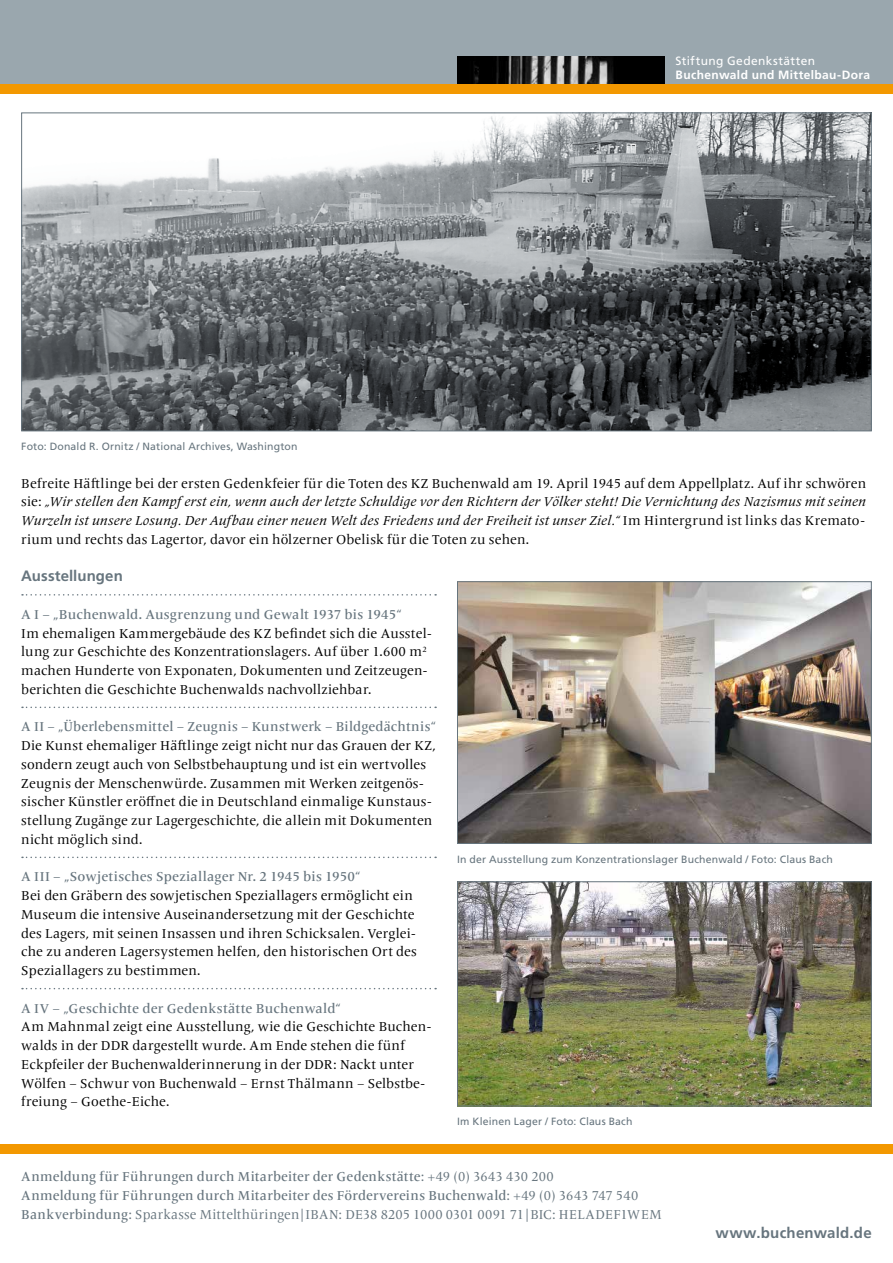
<style>
.page{position:relative;width:893px;height:1263px;background:#fff}
.page>*{position:absolute;margin:0;border:0;box-sizing:border-box;transform-origin:0 0}
.t1{font:700 15px "Frutiger LT";letter-spacing:.01em;color:#67757e}
.t2{font:13.5px/18.8px "Frutiger Serif LT Pro";letter-spacing:.01em;color:#000}
.t3{font:500 13.5px/18.8px "Frutiger Serif LT Pro";letter-spacing:.01em;color:#67757e}
.t4{font:700 12px "Frutiger LT";letter-spacing:.03em;color:#fff}
.t5{font:12px "Frutiger LT";letter-spacing:.035em;color:#fff}
.t6{font:10.5px "Frutiger LT";letter-spacing:.015em;color:#67757e}
.s1{font-style:italic}
.s2{font-weight:400}
</style>
<div class="page">
<img style="left:23px;top:114px;width:847px;height:315px">
<svg style="left:22px;top:594px;width:414px;height:2px"></svg>
<svg style="left:22px;top:707px;width:414px;height:1px"></svg>
<svg style="left:22px;top:857px;width:414px;height:1px"></svg>
<svg style="left:22px;top:988px;width:414px;height:1px"></svg>
<img style="left:459px;top:883px;width:411px;height:221px">
<div style="left:457px;top:881px;width:415px;height:225px;border:1px solid #67757e"></div>
<div style="left:0;top:0;width:893px;height:84px;background:#9aa7ae"></div>
<img style="left:457px;top:56px;width:207px;height:28px">
<div style="left:0;top:84px;width:893px;height:10px;background:#f39800"></div>
<div style="left:0;top:1144px;width:893px;height:9px;background:#f39800"></div>
<img style="left:459px;top:583px;width:411px;height:259px">
<div style="left:457px;top:581px;width:415px;height:263px;border:1px solid #67757e"></div>
<p class="t6" style="left:21px;top:440px;width:278px">Foto: Donald R. Ornitz / National Archives, Washington</p>
<p class="t5" style="left:676px;top:54px;width:141px">Stiftung Gedenkstätten</p>
<p class="t4" style="left:676px;top:68px;width:196px">Buchenwald und Mittelbau-Dora</p>
<p class="t2" style="left:21px;top:474px;width:846px;text-align:justify">Befreite Häftlinge bei der ersten Gedenkfeier für die Toten des KZ Buchenwald am 19. April 1945 auf dem Appellplatz. Auf ihr schwören sie: <span class="s1">„Wir stellen den Kampf erst ein, wenn auch der letzte Schuldige vor den Richtern der Völker steht! Die Vernichtung des Nazismus mit seinen Wurzeln ist unsere Losung. Der Aufbau einer neuen Welt des Friedens und der Freiheit ist unser Ziel.“</span> Im Hintergrund ist links das Kremato&shy;rium und rechts das Lagertor, davor ein hölzerner Obelisk für die Toten zu sehen.</p>
<p class="t1" style="left:21px;top:567px;width:103px">Ausstellungen</p>
<p class="t3" style="left:21px;top:605px;width:382px">A I – „Buchenwald. Ausgrenzung und Gewalt 1937 bis 1945“</p>
<p class="t2" style="left:21px;top:624px;width:412px">Im ehemaligen Kammergebäude des KZ befindet sich die Ausstel&shy;lung zur Geschichte des Konzentrationslagers. Auf über 1.600 m<sup>2 </sup>machen Hunderte von Exponaten, Dokumenten und Zeitzeugen&shy;berichten die Geschichte Buchenwalds nachvollziehbar.</p>
<p class="t3" style="left:21px;top:718px;width:416px">A II – „Überlebensmittel – Zeugnis – Kunstwerk – Bildgedächtnis“</p>
<p class="t2" style="left:21px;top:736px;width:416px">Die Kunst ehemaliger Häftlinge zeigt nicht nur das Grauen der KZ, sondern zeugt auch von Selbstbehauptung und ist ein wertvolles Zeugnis der Menschenwürde. Zusammen mit Werken zeitgenös&shy;sischer Künstler eröffnet die in Deutschland einmalige Kunstaus&shy;stellung Zugänge zur Lagergeschichte, die allein mit Dokumenten nicht möglich sind.</p>
<p class="t3" style="left:21px;top:868px;width:341px">A III – „Sowjetisches Speziallager Nr. 2 1945 bis 1950“</p>
<p class="t2" style="left:21px;top:886px;width:397px">Bei den Gräbern des sowjetischen Speziallagers ermöglicht ein Museum die intensive Auseinandersetzung mit der Geschichte des Lagers, mit seinen Insassen und ihren Schicksalen. Verglei&shy;che zu anderen Lagersystemen helfen, den historischen Ort des Speziallagers zu bestimmen.</p>
<p class="t3" style="left:21px;top:999px;width:321px">A IV – „Geschichte der Gedenkstätte Buchenwald“</p>
<p class="t2" style="left:21px;top:1018px;width:412px">Am Mahnmal zeigt eine Ausstellung, wie die Geschichte Buchen&shy;walds in der DDR dargestellt wurde. Am Ende stehen die fünf Eckpfeiler der Buchenwalderinnerung in der DDR: Nackt unter Wölfen – Schwur von Buchenwald – Ernst Thälmann – Selbstbe&shy;freiung – Goethe-Eiche.</p>
<p class="t6" style="left:457px;top:853px;width:377px">In der Ausstellung zum Konzentrationslager Buchenwald / Foto: Claus Bach</p>
<p class="t6" style="left:457px;top:1115px;width:177px">Im Kleinen Lager / Foto: Claus Bach</p>
<p class="t3" style="left:21px;top:1168px;width:642px">Anmeldung für Führungen durch Mitarbeiter der Gedenkstätte: <span class="s2">+49 (0) 3643 430 200<br></span>Anmeldung für Führungen durch Mitarbeiter des Fördervereins Buchenwald: <span class="s2">+49 (0) 3643 747 540<br></span>Bankverbindung: <span class="s2">Sparkasse Mittelthüringen|IBAN: DE38 8205 1000 0301 0091 71|BIC: HELADEF1WEM</span></p>
<p class="t1" style="left:715px;top:1223px;width:158px">www.buchenwald.de</p>
</div>
